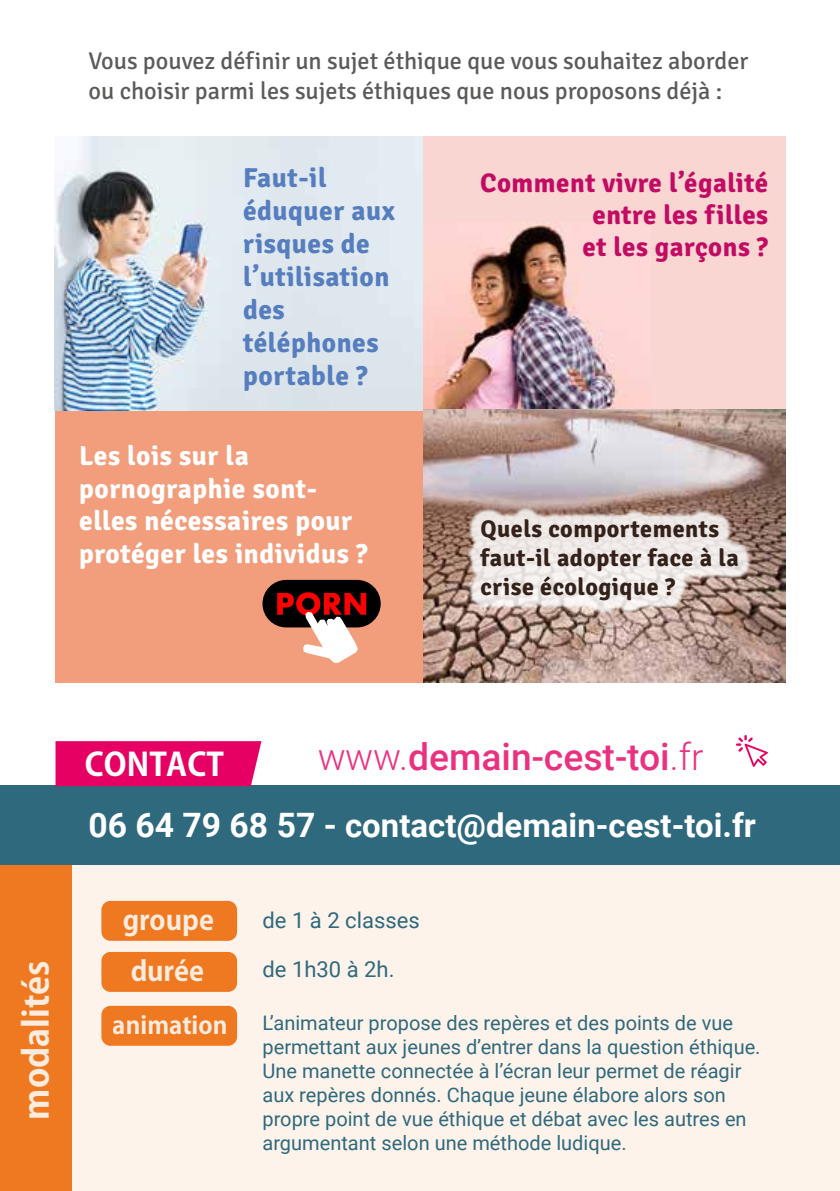
<style>
.page{position:relative;width:840px;height:1191px;background:#fff}
.page>*{position:absolute;margin:0;border:0;box-sizing:border-box;transform-origin:0 0}
.t1{font:500 37.2px "Roboto";color:#e60063}
.t2{font:700 34.6px "Koz Go Pro";color:#fff}
.t3{font:700 33px "Roboto";color:#fff}
.t4{font:700 31.8px "Koz Go Pro";color:#fff}
.t5{font:700 27.4px/33px "Signika";letter-spacing:.02em;color:#fff}
.t6{font:700 27.4px/33px "Signika";letter-spacing:.02em;color:#567dbe}
.t7{font:700 27.2px/51px "Koz Go Pro";color:#fff}
.t8{font:700 26.8px/32.2px "Signika";letter-spacing:.02em;color:#c20b63;text-align:right}
.t9{font:24.2px/29px "Signika";color:#5a5a59}
.t10{font:700 24.2px/29px "Signika";letter-spacing:.02em;color:#34211a}
.t11{font:700 24px "Koz Go Pro";color:#fff}
.t12{font:22px "Roboto";color:#2e697d}
.t13{font:20px/24px "Roboto";color:#2e697d}
.s1{font-weight:300}
.s2{font-size:33.6px}
</style>
<div class="page">
<div style="left:55px;top:409px;width:370px;height:274px;background:#f29e7d"></div>
<div style="left:0;top:862px;width:73px;height:329px;background:#ef7921"></div>
<div style="left:72px;top:862px;width:767px;height:329px;background:#fef3ea"></div>
<div style="left:101px;top:901px;width:136px;height:39px;background:#ef7921;border-radius:9px"></div>
<div style="left:101px;top:952px;width:136px;height:40px;background:#ef7921;border-radius:9px"></div>
<div style="left:101px;top:1005px;width:136px;height:40px;background:#ef7921;border-radius:9px"></div>
<div style="left:0;top:785px;width:839px;height:79px;background:#2e697d"></div>
<svg style="left:736px;top:735px;width:31px;height:32px"></svg>
<div style="left:55px;top:741px;width:206px;height:45px;background:#e60063"></div>
<div style="left:422px;top:136px;width:363px;height:274px;background:#f9d6d2"></div>
<img style="left:422px;top:222px;width:205px;height:188px">
<img style="left:55px;top:136px;width:367px;height:274px">
<img style="left:423px;top:409px;width:362px;height:274px">
<div style="left:467px;top:507px;width:284px;height:107px;background:#fff;opacity:.85"></div>
<div style="left:262px;top:580px;width:118px;height:47px;background:#000;border-radius:24px"></div>
<svg style="left:277px;top:592px;width:89px;height:71px"></svg>
<p class="t9" style="left:88px;top:45px;width:661px">Vous pouvez définir un sujet éthique que vous souhaitez aborder ou choisir parmi les sujets éthiques que nous proposons déjà :</p>
<h3 class="t6" style="left:243px;top:159px;width:153px">Faut-il éduquer aux risques de l’utilisation des téléphones portable ?</h3>
<h3 class="t5" style="left:79px;top:437px;width:290px">Les lois sur la pornographie sont&shy;elles nécessaires pour protéger les individus ?</h3>
<h3 class="t8" style="left:480px;top:165px;width:289px">Comment vivre l’égalité entre les filles<br>et les garçons ?</h3>
<p class="t10" style="left:480px;top:513px;width:259px">Quels comportements faut-il adopter face à la crise écologique ?</p>
<h2 class="t2" style="left:14px;top:1119px;width:161px;rotate:-90deg">modalités</h2>
<h3 class="t4" style="left:85px;top:744px;width:140px">CONTACT</h3>
<h1 class="t1" style="left:317px;top:730px;width:387px"><span class="s1">www.</span>demain-cest-toi<span class="s1">.fr</span></h1>
<h3 class="t3" style="left:88px;top:801px;width:668px"><span class="s2">06 64 79 68 57 -</span> contact@demain-cest-toi.fr</h3>
<h3 class="t7" style="left:122px;top:896px;width:93px">groupe durée</h3>
<p class="t11" style="left:113px;top:1009px;width:116px">animation</p>
<p class="t12" style="left:262px;top:905px;width:159px">de 1 à 2 classes</p>
<p class="t12" style="left:262px;top:954px;width:133px">de 1h30 à 2h.</p>
<p class="t13" style="left:262px;top:1009px;width:499px">L’animateur propose des repères et des points de vue permettant aux jeunes d’entrer dans la question éthique.<br>Une manette connectée à l’écran leur permet de réagir aux repères donnés. Chaque jeune élabore alors son propre point de vue éthique et débat avec les autres en argumentant selon une méthode ludique.</p>
</div>
